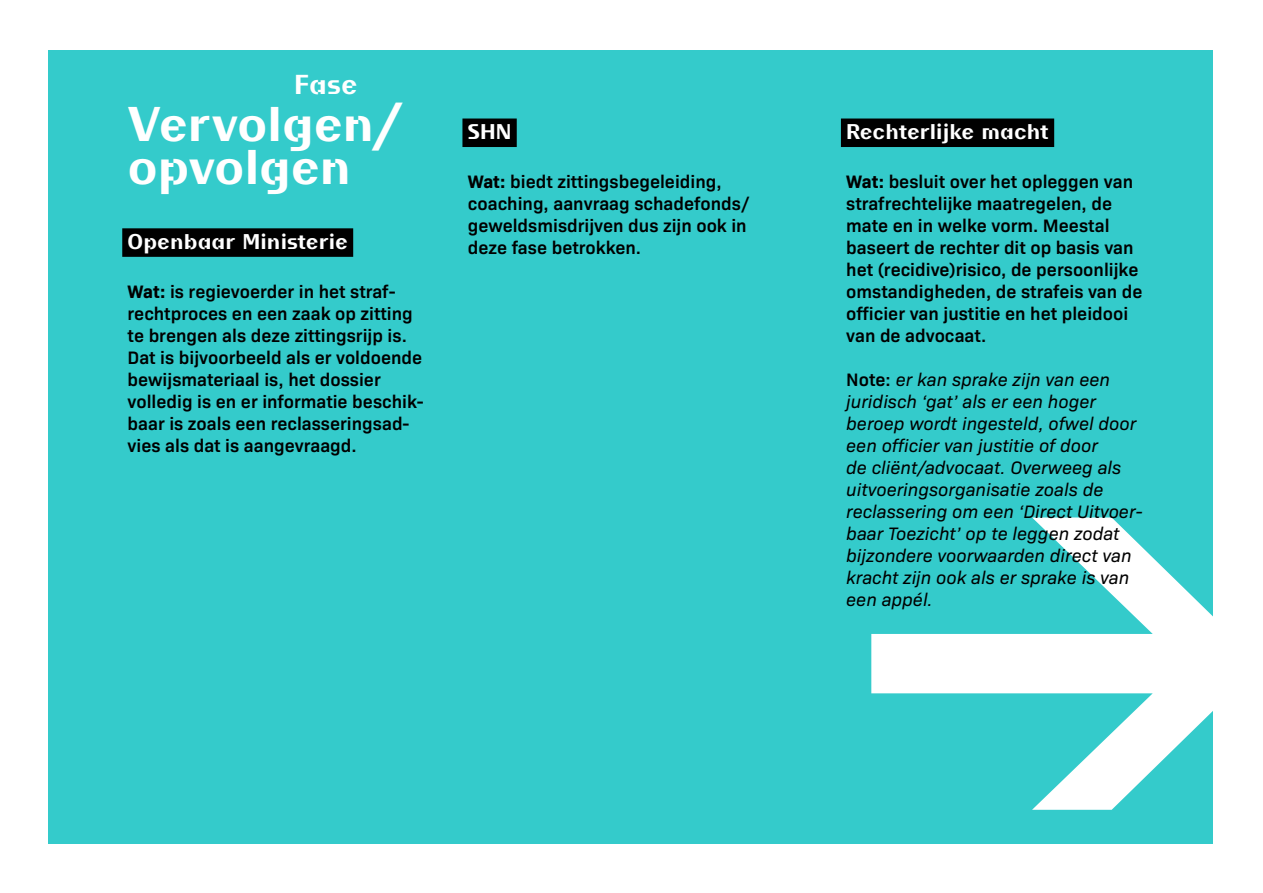
<style>
.page{position:relative;width:1263px;height:893px;background:#fff}
.page>*{position:absolute;margin:0;border:0;box-sizing:border-box;transform-origin:0 0}
.t1{font:700 48px/42.6px "BC Liguria RB Test C";letter-spacing:-.005em;color:#fff}
.t2{font:700 27px "BC Liguria RB Test C";color:#fff}
.t3{font:700 21px "BC Liguria RB Test C";letter-spacing:.005em;color:#fff}
.t4{font:600 18.3px/21.9px "Bio Sans";color:#000}
.t5{font:italic 18.3px/21.9px "Bio Sans";color:#000}
.s1{font-weight:700}
.s2{font-weight:600;font-style:normal}
</style>
<div class="page">
<div style="left:49px;top:50px;width:1164px;height:793px;background:#34cbcb"></div>
<svg style="left:871px;top:517px;width:342px;height:293px"></svg>
<div style="left:122px;top:228px;width:231px;height:29px;background:#000"></div>
<div style="left:462px;top:119px;width:55px;height:28px;background:#000"></div>
<div style="left:841px;top:119px;width:213px;height:28px;background:#000"></div>
<h2 class="t2" style="left:294px;top:67px;width:65px">Fase</h2>
<h1 class="t1" style="left:128px;top:102px;width:277px">Vervolgen/ opvolgen</h1>
<p class="t3" style="left:128px;top:228px;width:222px">Openbaar Ministerie</p>
<p class="t4" style="left:128px;top:279px;width:298px"><span class="s1">Wat:</span> is regievoerder in het straf&shy;rechtproces en een zaak op zitting te brengen als deze zittingsrijp is.<br>Dat is bijvoorbeeld als er voldoende bewijsmateriaal is, het dossier volledig is en er informatie beschik&shy;baar is zoals een reclasseringsad&shy;vies als dat is aangevraagd.</p>
<p class="t3" style="left:468px;top:119px;width:45px">SHN</p>
<p class="t4" style="left:468px;top:170px;width:283px"><span class="s1">Wat:</span> biedt zittingsbegeleiding, coaching, aanvraag schadefonds/ geweldsmisdrijven dus zijn ook in deze fase betrokken.</p>
<p class="t3" style="left:846px;top:119px;width:204px">Rechterlijke macht</p>
<p class="t4" style="left:846px;top:170px;width:298px"><span class="s1">Wat:</span> besluit over het opleggen van strafrechtelijke maatregelen, de mate en in welke vorm. Meestal baseert de rechter dit op basis van het (recidive)risico, de persoonlijke omstandigheden, de strafeis van de officier van justitie en het pleidooi van de advocaat.</p>
<p class="t5" style="left:846px;top:367px;width:298px"><span class="s2">Note:</span> er kan sprake zijn van een juridisch ‘gat’ als er een hoger beroep wordt ingesteld, ofwel door een officier van justitie of door<br>de cliënt/advocaat. Overweeg als uitvoeringsorganisatie zoals de reclassering om een ‘Direct Uitvoer&shy;baar Toezicht’ op te leggen zodat bijzondere voorwaarden direct van kracht zijn ook als er sprake is van een appél.</p>
</div>
